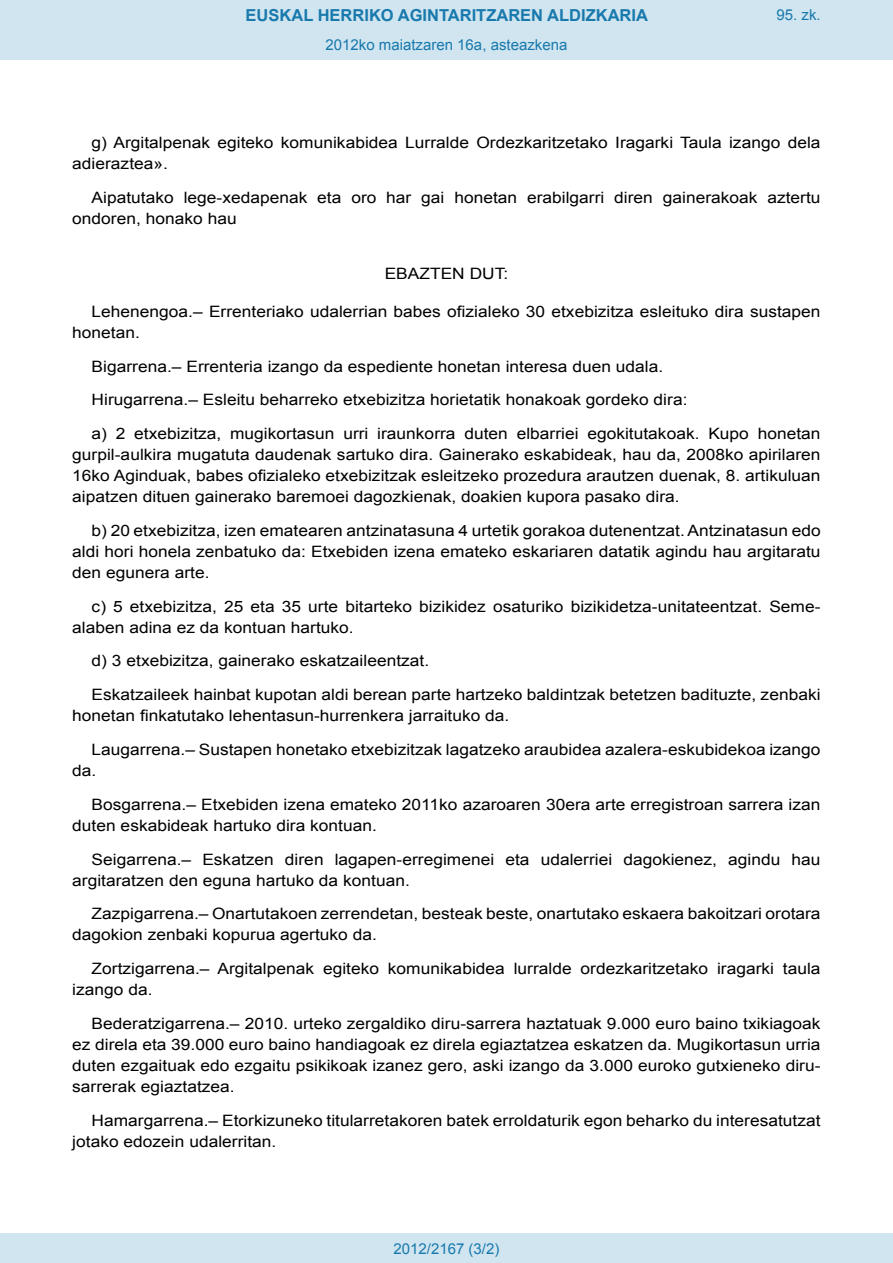
<style>
.page{position:relative;width:893px;height:1263px;background:#fff}
.page>*{position:absolute;margin:0;border:0;box-sizing:border-box;transform-origin:0 0}
.t1{font:700 16.5px "Arial";color:#1879ad}
.BOPVDetalle{font:15.6px/21px "Arial";color:#000;scale:1.11 1}
.BOPVClave{font:15.6px "Arial";color:#000;scale:1.11 1}
.Paginacion_Centro{font:15px "Arial";color:#1879ad}
</style>
<div class="page">
<div style="left:0;top:0;width:893px;height:60px;background:#d0e5f0"></div>
<div style="left:0;top:1233px;width:893px;height:30px;background:#d0e5f0"></div>
<p class="t1" style="left:246px;top:4px;width:404px">EUSKAL HERRIKO AGINTARITZAREN ALDIZKARIA</p>
<p class="Paginacion_Centro" style="left:326px;top:35px;width:243px">2012ko maiatzaren 16a, asteazkena</p>
<p class="Paginacion_Centro" style="left:776px;top:5px;width:46px">95. zk.</p>
<p class="BOPVDetalle" style="left:72px;top:132px;width:676px;text-indent:19px">g) Argitalpenak egiteko komunikabidea Lurralde Ordezkaritzetako Iragarki Taula izango dela adieraztea».</p>
<p class="BOPVDetalle" style="left:72px;top:187px;width:676px;text-indent:19px">Aipatutako lege-xedapenak eta oro har gai honetan erabilgarri diren gainerakoak aztertu ondoren, honako hau</p>
<p class="BOPVClave" style="left:385px;top:263px;width:113px">EBAZTEN DUT:</p>
<p class="BOPVDetalle" style="left:72px;top:301px;width:676px;text-indent:19px">Lehenengoa.– Errenteriako udalerrian babes ofizialeko 30 etxebizitza esleituko dira sustapen honetan.</p>
<p class="BOPVDetalle" style="left:92px;top:356px;width:516px">Bigarrena.– Errenteria izango da espediente honetan interesa duen udala.</p>
<p class="BOPVDetalle" style="left:92px;top:390px;width:538px">Hirugarrena.– Esleitu beharreko etxebizitza horietatik honakoak gordeko dira:</p>
<p class="BOPVDetalle" style="left:72px;top:423px;width:676px;text-align:justify;text-indent:19px">a) 2 etxebizitza, mugikortasun urri iraunkorra duten elbarriei egokitutakoak. Kupo honetan gurpil-aulkira mugatuta daudenak sartuko dira. Gainerako eskabideak, hau da, 2008ko apirilaren 16ko Aginduak, babes ofizialeko etxebizitzak esleitzeko prozedura arautzen duenak, 8. artikuluan aipatzen dituen gainerako baremoei dagozkienak, doakien kupora pasako dira.</p>
<p class="BOPVDetalle" style="left:72px;top:520px;width:676px;text-align:justify;text-indent:19px">b) 20 etxebizitza, izen ematearen antzinatasuna 4 urtetik gorakoa dutenentzat. Antzinatasun edo aldi hori honela zenbatuko da: Etxebiden izena emateko eskariaren datatik agindu hau argitaratu den egunera arte.</p>
<p class="BOPVDetalle" style="left:72px;top:596px;width:676px;text-indent:19px">c) 5 etxebizitza, 25 eta 35 urte bitarteko bizikidez osaturiko bizikidetza-unitateentzat. Seme&shy;alaben adina ez da kontuan hartuko.</p>
<p class="BOPVDetalle" style="left:92px;top:651px;width:306px">d) 3 etxebizitza, gainerako eskatzaileentzat.</p>
<p class="BOPVDetalle" style="left:72px;top:684px;width:676px;text-indent:19px">Eskatzaileek hainbat kupotan aldi berean parte hartzeko baldintzak betetzen badituzte, zenbaki honetan finkatutako lehentasun-hurrenkera jarraituko da.</p>
<p class="BOPVDetalle" style="left:72px;top:739px;width:676px;text-indent:19px">Laugarrena.– Sustapen honetako etxebizitzak lagatzeko araubidea azalera-eskubidekoa izango da.</p>
<p class="BOPVDetalle" style="left:72px;top:794px;width:676px;text-indent:19px">Bosgarrena.– Etxebiden izena emateko 2011ko azaroaren 30era arte erregistroan sarrera izan duten eskabideak hartuko dira kontuan.</p>
<p class="BOPVDetalle" style="left:72px;top:849px;width:676px;text-indent:19px">Seigarrena.– Eskatzen diren lagapen-erregimenei eta udalerriei dagokienez, agindu hau argitaratzen den eguna hartuko da kontuan.</p>
<p class="BOPVDetalle" style="left:72px;top:903px;width:676px;text-indent:19px">Zazpigarrena.– Onartutakoen zerrendetan, besteak beste, onartutako eskaera bakoitzari orotara dagokion zenbaki kopurua agertuko da.</p>
<p class="BOPVDetalle" style="left:72px;top:958px;width:676px;text-indent:19px">Zortzigarrena.– Argitalpenak egiteko komunikabidea lurralde ordezkaritzetako iragarki taula izango da.</p>
<p class="BOPVDetalle" style="left:72px;top:1013px;width:676px;text-align:justify;text-indent:19px">Bederatzigarrena.– 2010. urteko zergaldiko diru-sarrera haztatuak 9.000 euro baino txikiagoak ez direla eta 39.000 euro baino handiagoak ez direla egiaztatzea eskatzen da. Mugikortasun urria duten ezgaituak edo ezgaitu psikikoak izanez gero, aski izango da 3.000 euroko gutxieneko diru&shy;sarrerak egiaztatzea.</p>
<p class="BOPVDetalle" style="left:72px;top:1110px;width:676px;text-indent:19px">Hamargarrena.– Etorkizuneko titularretakoren batek erroldaturik egon beharko du interesatutzat jotako edozein udalerritan.</p>
<p class="Paginacion_Centro" style="left:393px;top:1238px;width:107px">2012/2167 (3/2)</p>
</div>
